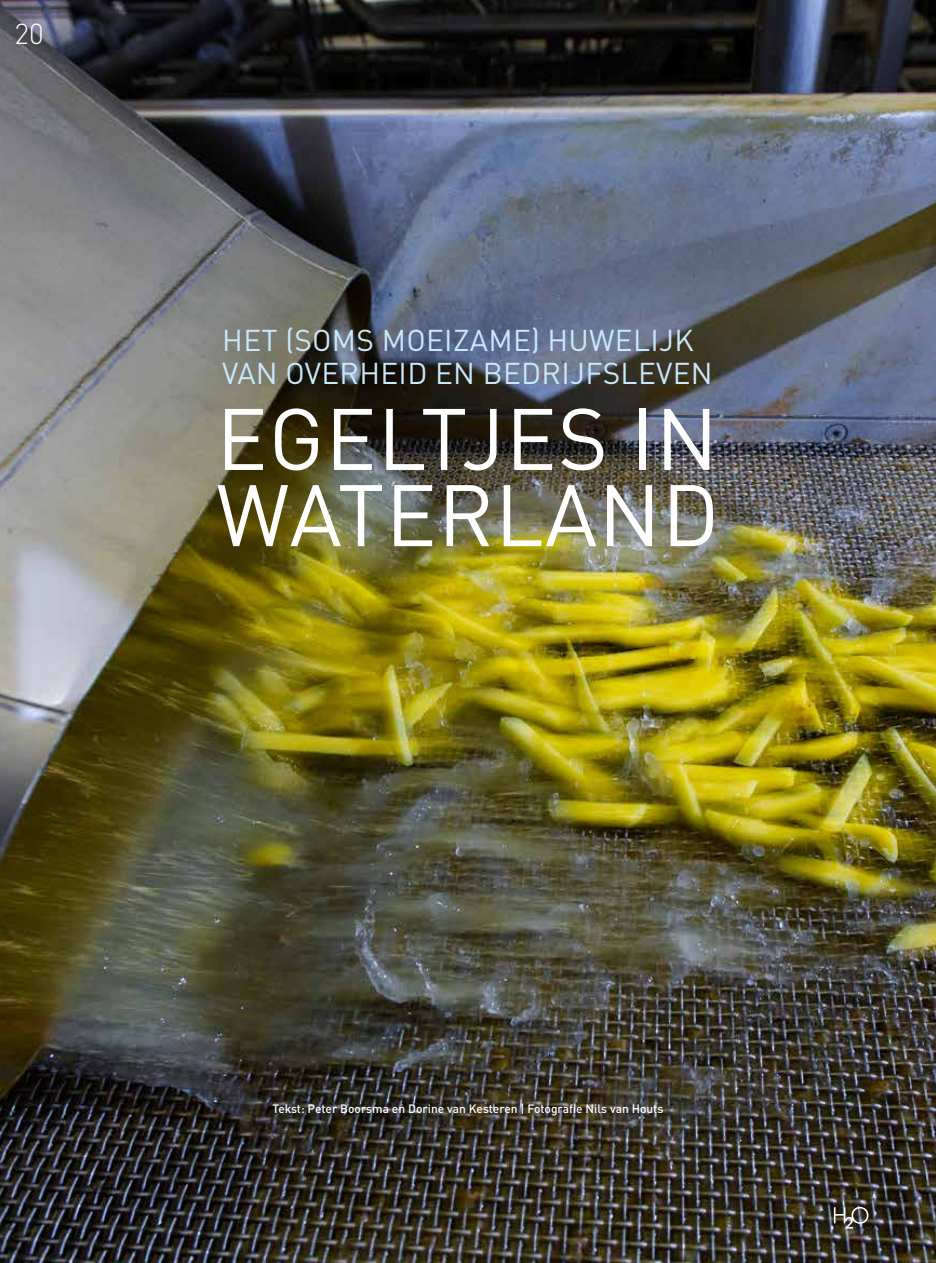
<style>
.page{position:relative;width:936px;height:1263px;background:#fff}
.page>*{position:absolute;margin:0;border:0;box-sizing:border-box;transform-origin:0 0}
.t1{font:85.65px/76.2px "DIN Pro";letter-spacing:.01em;color:#fff}
.t2{font:29.85px/32.2px "DIN Pro";letter-spacing:.01em;color:#c8e8fb}
.t3{font:300 28.5px "DIN Pro";color:#fff}
.t4{font:500 12px "DIN Pro";color:#fff}
</style>
<div class="page">
<img style="left:0;top:0;width:935px;height:1263px">
<svg style="left:833px;top:1207px;width:35px;height:21px"></svg>
<h3 class="t3" style="left:15px;top:12px;width:31px">20</h3>
<h2 class="t2" style="left:222px;top:322px;width:492px">H ET (SOMS M OEIZAM E) HUWELIJK<br>VAN OVERHEID EN BEDRIJFSLEVEN</h2>
<h1 class="t1" style="left:216px;top:392px;width:504px">EGELTJES IN<br>WATERLAND</h1>
<p class="t4" style="left:272px;top:1099px;width:392px">Tekst: Peter Boorsma en Dorine van Kesteren | Fotografie Nils van Houts</p>
</div>
